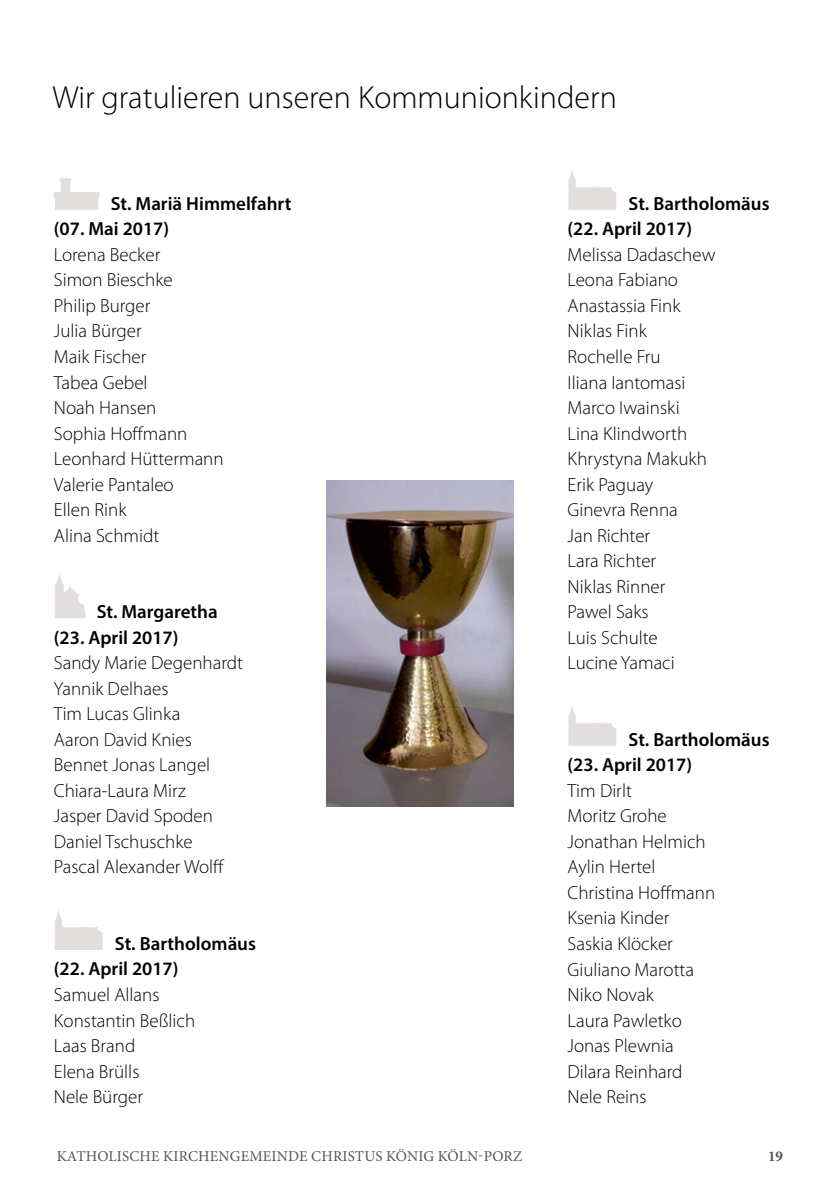
<style>
.page{position:relative;width:840px;height:1191px;background:#fff}
.page>*{position:absolute;margin:0;border:0;box-sizing:border-box;transform-origin:0 0}
.t1{font:300 32px "Myriad Pro";color:#000}
.t2{font:300 19px/25.6px "Myriad Pro";color:#000}
.t3{font:600 19px/25.6px "Myriad Pro";color:#000}
.t4{font:15px "Minion Pro";letter-spacing:.01em;color:#565656}
.t5{font:700 15px "Minion Pro";color:#565656}
</style>
<div class="page">
<img style="left:326px;top:480px;width:187px;height:327px">
<svg style="left:54px;top:178px;width:45px;height:32px"></svg>
<svg style="left:55px;top:573px;width:30px;height:45px"></svg>
<svg style="left:54px;top:910px;width:49px;height:40px"></svg>
<svg style="left:568px;top:170px;width:49px;height:40px"></svg>
<svg style="left:568px;top:706px;width:49px;height:40px"></svg>
<h1 class="t1" style="left:52px;top:78px;width:565px">Wir gratulieren unseren Kommunionkindern</h1>
<p class="t3" style="left:54px;top:190px;width:239px;text-indent:57px">St. Mariä Himmelfahrt (07. Mai 2017)</p>
<p class="t2" style="left:54px;top:241px;width:171px">Lorena Becker<br>Simon Bieschke<br>Philip Burger<br>Julia Bürger<br>Maik Fischer<br>Tabea Gebel<br>Noah Hansen<br>Sophia Hoffmann<br>Leonhard Hüttermann<br>Valerie Pantaleo<br>Ellen Rink<br>Alina Schmidt</p>
<p class="t3" style="left:54px;top:598px;width:165px;text-indent:43px">St. Margaretha (23. April 2017)</p>
<p class="t2" style="left:54px;top:650px;width:190px">Sandy Marie Degenhardt<br>Yannik Delhaes<br>Tim Lucas Glinka<br>Aaron David Knies<br>Bennet Jonas Langel<br>Chiara-Laura Mirz<br>Jasper David Spoden<br>Daniel Tschuschke<br>Pascal Alexander Wolff</p>
<p class="t3" style="left:54px;top:930px;width:203px;text-indent:61px">St. Bartholomäus (22. April 2017)</p>
<p class="t2" style="left:54px;top:981px;width:143px">Samuel Allans<br>Konstantin Beßlich<br>Laas Brand<br>Elena Brülls<br>Nele Bürger</p>
<p class="t3" style="left:567px;top:190px;width:203px;text-indent:61px">St. Bartholomäus (22. April 2017)</p>
<p class="t2" style="left:567px;top:241px;width:149px">Melissa Dadaschew<br>Leona Fabiano<br>Anastassia Fink<br>Niklas Fink<br>Rochelle Fru<br>Iliana Iantomasi<br>Marco Iwainski<br>Lina Klindworth<br>Khrystyna Makukh<br>Erik Paguay<br>Ginevra Renna<br>Jan Richter<br>Lara Richter<br>Niklas Rinner<br>Pawel Saks<br>Luis Schulte<br>Lucine Yamaci</p>
<p class="t3" style="left:567px;top:726px;width:203px;text-indent:61px">St. Bartholomäus (23. April 2017)</p>
<p class="t2" style="left:567px;top:777px;width:149px">Tim Dirlt<br>Moritz Grohe<br>Jonathan Helmich<br>Aylin Hertel<br>Christina Hoffmann<br>Ksenia Kinder<br>Saskia Klöcker<br>Giuliano Marotta<br>Niko Novak<br>Laura Pawletko<br>Jonas Plewnia<br>Dilara Reinhard<br>Nele Reins</p>
<p class="t4" style="left:57px;top:1146px;width:466px">KATHOLISCHE KIRCHENGEMEINDE CHRISTUS KÖNIG KÖLN-PORZ</p>
<p class="t5" style="left:767px;top:1145px;width:17px">19</p>
</div>
